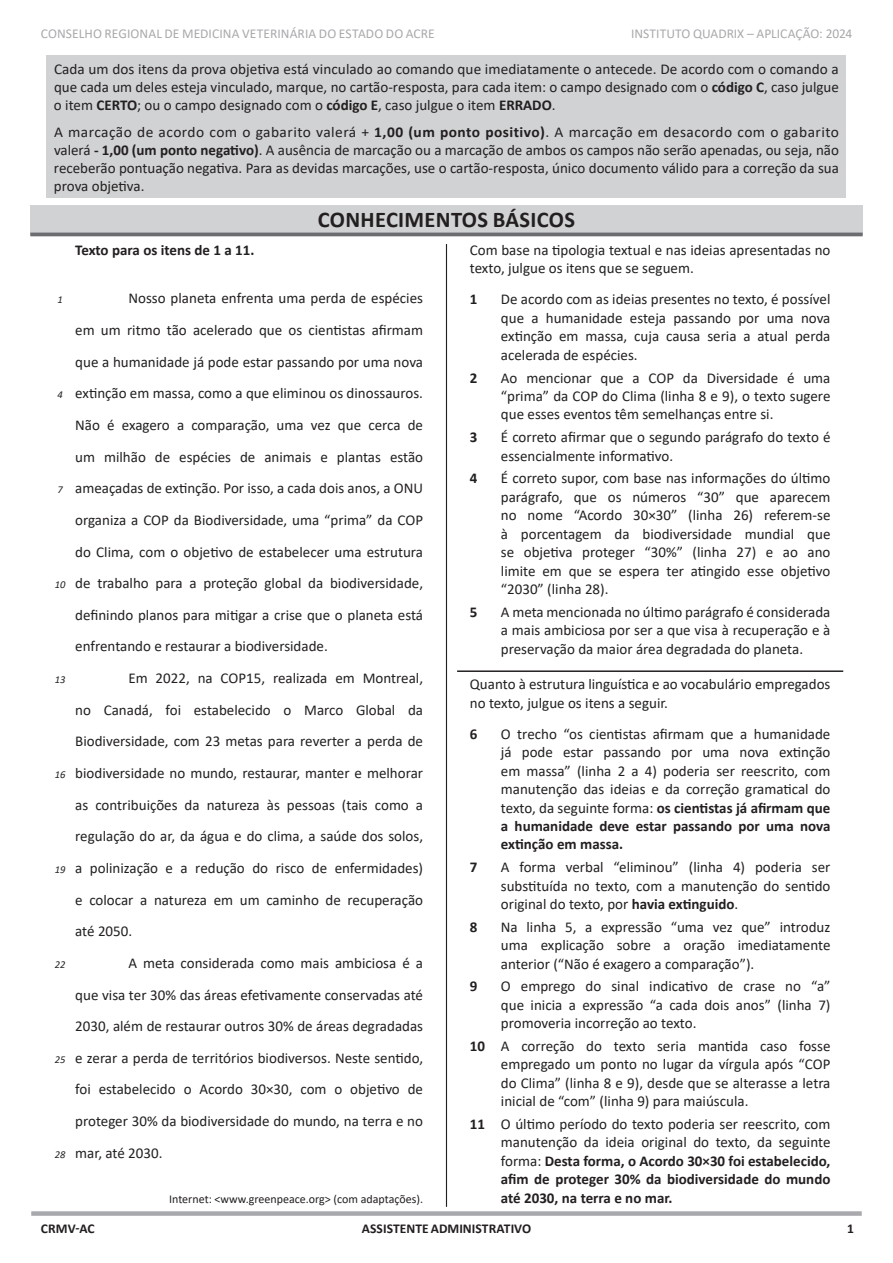
<style>
.page{position:relative;width:893px;height:1263px;background:#fff}
.page>*{position:absolute;margin:0;border:0;box-sizing:border-box;transform-origin:0 0}
.t1{font:700 22.5px "Calibri";letter-spacing:.015em;color:#231f20}
.t2{font:15px/18.5px "Calibri";color:#231f20;text-align:justify}
.t3{font:700 15px/18.5px "Calibri";color:#231f20;text-align:justify}
.t4{font:13.5px "Calibri";letter-spacing:.005em;color:#a8a9ad}
.t5{font:700 13.5px "Calibri";letter-spacing:.005em;color:#231f20}
.t6{font:12px "Calibri";color:#231f20}
.t7{font:italic 10.5px "Calibri";color:#231f20}
.s1{font-weight:700}
.s2{font-weight:400}
</style>
<div class="page">
<hr style="left:446px;top:60px;width:1px;height:1147px;background:#231f20">
<div style="left:31px;top:1211px;width:831px;height:5px;background:#a8a9ad"></div>
<div style="left:47px;top:56px;width:799px;height:142px;background:#d1d2d4"></div>
<div style="left:23px;top:198px;width:847px;height:46px;background:#fff"></div>
<div style="left:30px;top:205px;width:833px;height:29px;background:#d1d2d4"></div>
<hr style="left:30px;top:233px;width:833px;height:3px;background:#6c6d70">
<hr style="left:457px;top:670px;width:386px;height:2px;background:#231f20">
<p class="t4" style="left:41px;top:24px;width:395px">CONSELHO REGIONAL DE MEDICINA VETERINÁRIA DO ESTADO DO ACRE</p>
<p class="t4" style="left:631px;top:24px;width:223px">INSTITUTO QUADRIX – APLICAÇÃO: 2024</p>
<p class="t2" style="left:54px;top:60px;width:786px;line-height:18px">Cada um dos itens da prova objetiva está vinculado ao comando que imediatamente o antecede. De acordo com o comando a que cada um deles esteja vinculado, marque, no cartão-resposta, para cada item: o campo designado com o <span class="s1">código C</span>, caso julgue o item <span class="s1">CERTO</span>; ou o campo designado com o <span class="s1">código E</span>, caso julgue o item <span class="s1">ERRADO</span>.</p>
<p class="t2" style="left:54px;top:122px;width:786px;line-height:18px">A marcação de acordo com o gabarito valerá + <span class="s1">1,00 (um ponto positivo)</span>. A marcação em desacordo com o gabarito valerá <span class="s1">- 1,00 (um ponto negativo)</span>. A ausência de marcação ou a marcação de ambos os campos não serão apenadas, ou seja, não receberão pontuação negativa. Para as devidas marcações, use o cartão-resposta, único documento válido para a correção da sua prova objetiva.</p>
<h1 class="t1" style="left:318px;top:204px;width:259px">CONHECIMENTOS BÁSICOS</h1>
<p class="t3" style="left:75px;top:240px;width:181px">Texto para os itens de 1 a 11.</p>
<p class="t2" style="left:75px;top:282px;width:349px;line-height:31.7px;text-indent:53px">Nosso planeta enfrenta uma perda de espécies em um ritmo tão acelerado que os cientistas afirmam que a humanidade já pode estar passando por uma nova extinção em massa, como a que eliminou os dinossauros.<br>Não é exagero a comparação, uma vez que cerca de um milhão de espécies de animais e plantas estão ameaçadas de extinção. Por isso, a cada dois anos, a ONU organiza a COP da Biodiversidade, uma “prima” da COP do Clima, com o objetivo de estabelecer uma estrutura de trabalho para a proteção global da biodiversidade, definindo planos para mitigar a crise que o planeta está enfrentando e restaurar a biodiversidade.</p>
<p class="t2" style="left:75px;top:662px;width:349px;line-height:31.7px;text-indent:53px">Em 2022, na COP15, realizada em Montreal, no Canadá, foi estabelecido o Marco Global da Biodiversidade, com 23 metas para reverter a perda de biodiversidade no mundo, restaurar, manter e melhorar as contribuições da natureza às pessoas (tais como a regulação do ar, da água e do clima, a saúde dos solos, a polinização e a redução do risco de enfermidades) e colocar a natureza em um caminho de recuperação até 2050.</p>
<p class="t2" style="left:75px;top:947px;width:349px;line-height:31.7px;text-indent:53px">A meta considerada como mais ambiciosa é a que visa ter 30% das áreas efetivamente conservadas até 2030, além de restaurar outros 30% de áreas degradadas e zerar a perda de territórios biodiversos. Neste sentido, foi estabelecido o Acordo 30×30, com o objetivo de proteger 30% da biodiversidade do mundo, na terra e no mar, até 2030.</p>
<p class="t6" style="left:169px;top:1190px;width:255px">Internet: &lt;www.greenpeace.org&gt; (com adaptações).</p>
<p class="t2" style="left:470px;top:240px;width:362px">Com base na tipologia textual e nas ideias apresentadas no texto, julgue os itens que se seguem.</p>
<p class="t3" style="left:470px;top:290px;width:9px">1</p>
<p class="t2" style="left:501px;top:290px;width:331px">De acordo com as ideias presentes no texto, é possível que a humanidade esteja passando por uma nova extinção em massa, cuja causa seria a atual perda acelerada de espécies.</p>
<p class="t3" style="left:470px;top:368px;width:9px">2</p>
<p class="t2" style="left:501px;top:368px;width:331px">Ao mencionar que a COP da Diversidade é uma “prima” da COP do Clima (linha 8 e 9), o texto sugere que esses eventos têm semelhanças entre si.</p>
<p class="t3" style="left:470px;top:428px;width:9px">3</p>
<p class="t2" style="left:501px;top:427px;width:331px">É correto afirmar que o segundo parágrafo do texto é essencialmente informativo.</p>
<p class="t3" style="left:470px;top:469px;width:9px">4</p>
<p class="t2" style="left:501px;top:469px;width:331px">É correto supor, com base nas informações do último parágrafo, que os números “30” que aparecem no nome “Acordo 30×30” (linha 26) referem‑se à porcentagem da biodiversidade mundial que se objetiva proteger “30%” (linha 27) e ao ano limite em que se espera ter atingido esse objetivo “2030” (linha 28).</p>
<p class="t3" style="left:470px;top:602px;width:9px">5</p>
<p class="t2" style="left:501px;top:602px;width:331px">A meta mencionada no último parágrafo é considerada a mais ambiciosa por ser a que visa à recuperação e à preservação da maior área degradada do planeta.</p>
<p class="t2" style="left:470px;top:674px;width:362px">Quanto à estrutura linguística e ao vocabulário empregados no texto, julgue os itens a seguir.</p>
<p class="t3" style="left:470px;top:724px;width:9px">6</p>
<p class="t2" style="left:501px;top:724px;width:331px">O trecho “os cientistas afirmam que a humanidade já pode estar passando por uma nova extinção em massa” (linha 2 a 4) poderia ser reescrito, com manutenção das ideias e da correção gramatical do texto, da seguinte forma: <span class="s1">os cientistas já afirmam que a humanidade deve estar passando por uma nova extinção em massa.</span></p>
<p class="t3" style="left:470px;top:858px;width:9px">7</p>
<p class="t2" style="left:501px;top:857px;width:331px">A forma verbal “eliminou” (linha 4) poderia ser substituída no texto, com a manutenção do sentido original do texto, por <span class="s1">havia extinguido</span>.</p>
<p class="t3" style="left:470px;top:917px;width:9px">8</p>
<p class="t2" style="left:501px;top:917px;width:331px">Na linha 5, a expressão “uma vez que” introduz uma explicação sobre a oração imediatamente anterior (“Não é exagero a comparação”).</p>
<p class="t3" style="left:470px;top:977px;width:9px">9</p>
<p class="t2" style="left:501px;top:977px;width:331px">O emprego do sinal indicativo de crase no “a” que inicia a expressão “a cada dois anos” (linha 7) promoveria incorreção ao texto.</p>
<p class="t2" style="left:501px;top:1036px;width:331px;text-indent:-31px"><span class="s1">10</span> A correção do texto seria mantida caso fosse empregado um ponto no lugar da vírgula após “COP do Clima” (linha 8 e 9), desde que se alterasse a letra inicial de “com” (linha 9) para maiúscula.</p>
<p class="t3" style="left:501px;top:1114px;width:331px;text-indent:-31px">11 <span class="s2">O último período do texto poderia ser reescrito, com manutenção da ideia original do texto, da seguinte forma:</span> Desta forma, o Acordo 30×30 foi estabelecido, afim de proteger 30% da biodiversidade do mundo até 2030, na terra e no mar.</p>
<p class="t7" style="left:58px;top:293px;width:7px">1</p>
<p class="t7" style="left:58px;top:388px;width:7px">4</p>
<p class="t7" style="left:58px;top:482px;width:7px">7</p>
<p class="t7" style="left:55px;top:577px;width:12px">10</p>
<p class="t7" style="left:55px;top:672px;width:12px">13</p>
<p class="t7" style="left:55px;top:767px;width:12px">16</p>
<p class="t7" style="left:55px;top:862px;width:12px">19</p>
<p class="t7" style="left:55px;top:957px;width:12px">22</p>
<p class="t7" style="left:55px;top:1052px;width:12px">25</p>
<p class="t7" style="left:55px;top:1147px;width:12px">28</p>
<p class="t5" style="left:41px;top:1219px;width:55px">CRMV-AC</p>
<p class="t5" style="left:362px;top:1219px;width:171px">ASSISTENTE ADMINISTRATIVO</p>
<p class="t5" style="left:847px;top:1219px;width:8px">1</p>
</div>
